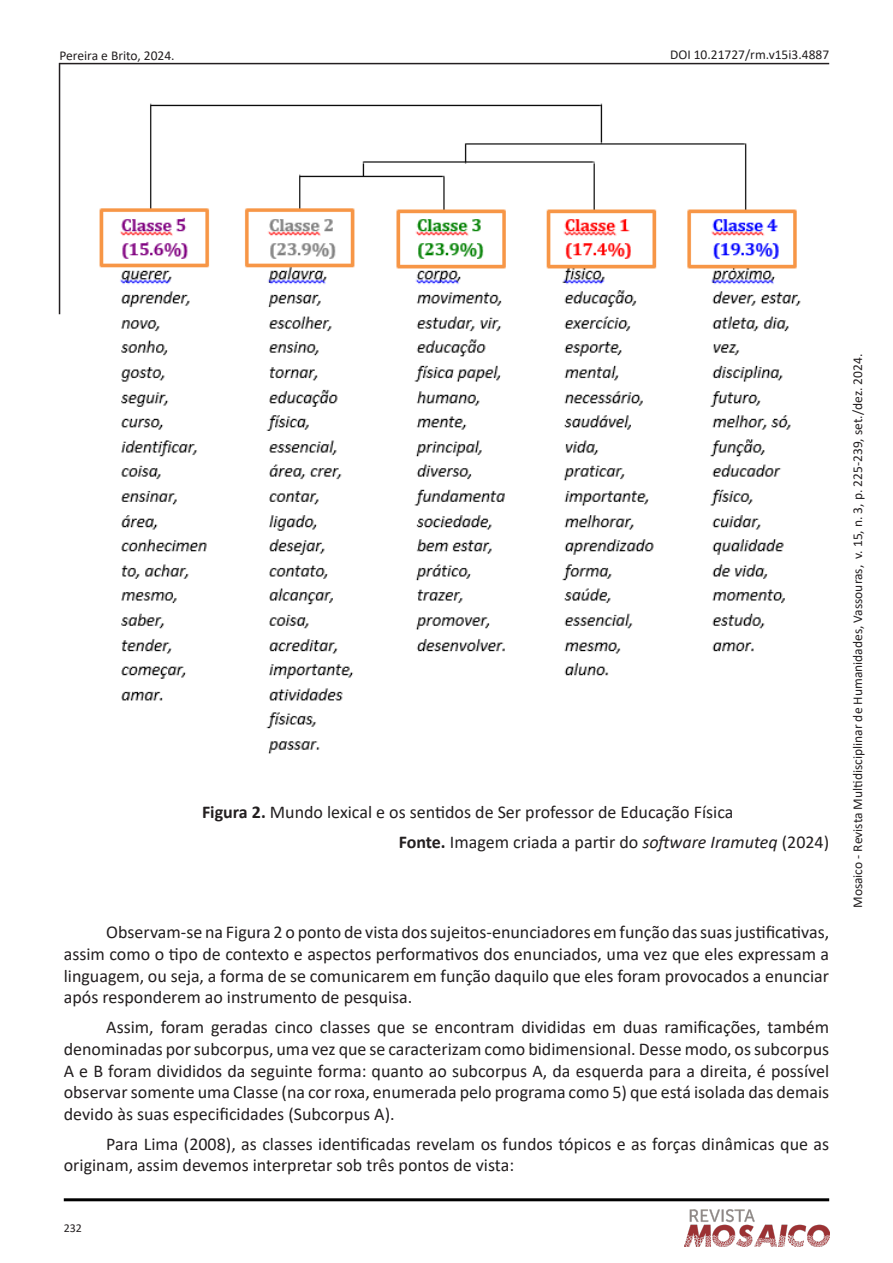
<style>
.page{position:relative;width:893px;height:1263px;background:#fff}
.page>*{position:absolute;margin:0;border:0;box-sizing:border-box;transform-origin:0 0}
.RM_corpo_de_texto{font:18px/21.6px "Calibri";color:#231f20;text-align:justify}
.t1{font:13.5px "Calibri";color:#231f20}
.t2{font:12px "Calibri";color:#231f20}
.s1{font-weight:700}
.s2{font-style:italic}
.s3{color:#fff}
</style>
<div class="page">
<hr style="left:59px;top:63px;width:770px;height:1px;background:#231f20">
<hr style="left:64px;top:1198px;width:765px;height:3px;background:#000">
<hr style="left:59px;top:63px;width:1px;height:251px;background:#231f20">
<img style="left:685px;top:1209px;width:144px;height:38px">
<img style="left:99px;top:103px;width:702px;height:651px">
<p class="t1" style="left:60px;top:46px;width:117px">Pereira e Brito, 2024.</p>
<p class="t1" style="left:670px;top:45px;width:161px">DOI 10.21727/rm.v15i3.4887</p>
<p class="RM_corpo_de_texto" style="left:202px;top:801px;width:533px"><span class="s1">Figura 2.</span> Mundo lexical e os sentidos de Ser professor de Educação Física</p>
<p class="RM_corpo_de_texto" style="left:399px;top:831px;width:432px"><span class="s1">Fonte.</span> Imagem criada a partir do <span class="s2">software Iramuteq</span> (2024)</p>
<p class="RM_corpo_de_texto" style="left:64px;top:921px;width:767px;text-indent:43px">Observam-se na Figura 2 o ponto de vista dos sujeitos-enunciadores em função das suas justificativas, assim como o tipo de contexto e aspectos performativos dos enunciados, uma vez que eles expressam a linguagem, ou seja, a forma de se comunicarem em função daquilo que eles foram provocados a enunciar após responderem ao instrumento de pesquisa.</p>
<p class="RM_corpo_de_texto" style="left:64px;top:1016px;width:767px;text-indent:43px">Assim, foram geradas cinco classes que se encontram divididas em duas ramificações, também denominadas por subcorpus, uma vez que se caracterizam como bidimensional. Desse modo, os subcorpus A e B foram divididos da seguinte forma: quanto ao subcorpus A, da esquerda para a direita, é possível observar somente uma Classe (na cor roxa, enumerada pelo programa como 5) que está isolada das demais devido às suas especificidades (Subcorpus A).</p>
<p class="RM_corpo_de_texto" style="left:64px;top:1132px;width:767px;text-indent:43px">Para Lima (2008), as classes identificadas revelam os fundos tópicos e as forças dinâmicas que as originam, assim devemos interpretar sob três pontos de vista:</p>
<p class="t2" style="left:64px;top:1219px;width:20px">232</p>
<p class="t1" style="left:848px;top:908px;width:556px;rotate:-90deg">Mosaico - Revista Multidisciplinar de Humanidades, Vassouras, v. 15, n. 3, p. 225-239, set./dez. <span class="s3">2024.</span></p>
</div>
